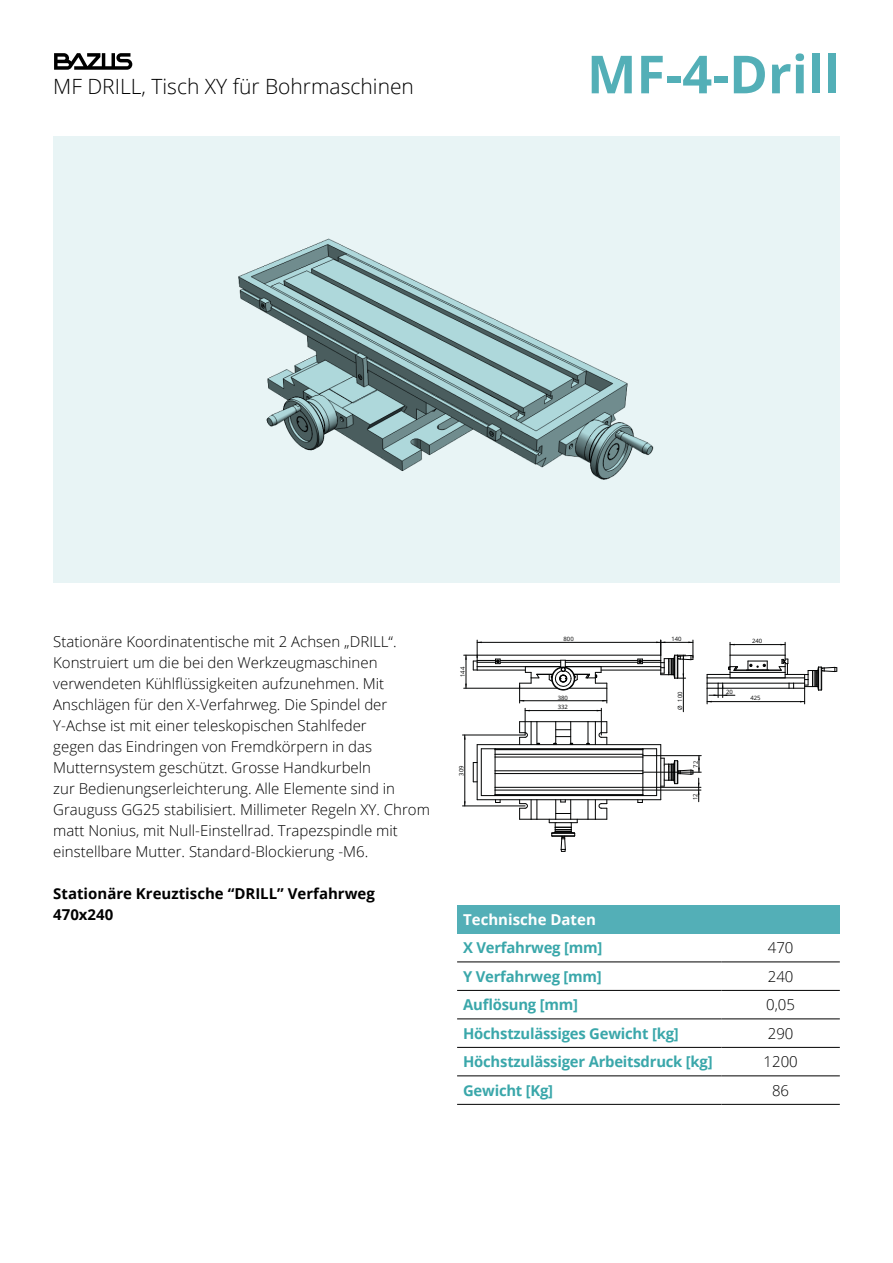
<style>
.page{position:relative;width:893px;height:1263px;background:#fff}
.page>*{position:absolute;margin:0;border:0;box-sizing:border-box;transform-origin:0 0}
.t1{font:700 52.5px "Open Sans";color:#53afb7}
.t2{font:300 21px "Open Sans";color:#000}
.t3{font:300 15px/21px "Open Sans";color:#000}
.t4{font:700 15px "Open Sans";letter-spacing:-.015em;color:#3aa7aa}
.t5{font:700 15px/21px "Open Sans";color:#000}
.t6{font:700 15px "Open Sans";color:#fff}
.t7{font:6px "Open Sans";color:#010202}
</style>
<div class="page">
<svg style="left:54px;top:53px;width:78px;height:17px"></svg>
<img style="left:53px;top:136px;width:787px;height:447px">
<hr style="left:477px;top:670px;width:48px;height:1px;background:#010202">
<hr style="left:601px;top:670px;width:60px;height:1px;background:#010202">
<hr style="left:477px;top:666px;width:84px;height:1px;background:#010202">
<hr style="left:565px;top:666px;width:96px;height:1px;background:#010202">
<hr style="left:477px;top:655px;width:184px;height:1px;background:#010202">
<hr style="left:500px;top:660px;width:61px;height:1px;background:#010202">
<hr style="left:565px;top:660px;width:73px;height:1px;background:#010202">
<hr style="left:500px;top:662px;width:61px;height:1px;background:#010202">
<hr style="left:565px;top:662px;width:73px;height:1px;background:#010202">
<hr style="left:495px;top:748px;width:148px;height:1px;background:#010202">
<hr style="left:660px;top:745px;width:1px;height:55px;background:#010202">
<hr style="left:477px;top:745px;width:1px;height:55px;background:#010202">
<hr style="left:477px;top:744px;width:184px;height:1px;background:#010202">
<hr style="left:477px;top:799px;width:184px;height:1px;background:#010202">
<hr style="left:495px;top:770px;width:148px;height:1px;background:#010202">
<hr style="left:495px;top:773px;width:148px;height:1px;background:#010202">
<hr style="left:495px;top:757px;width:148px;height:1px;background:#010202">
<hr style="left:495px;top:754px;width:148px;height:1px;background:#010202">
<hr style="left:495px;top:787px;width:148px;height:1px;background:#010202">
<hr style="left:495px;top:790px;width:148px;height:1px;background:#010202">
<hr style="left:495px;top:795px;width:148px;height:1px;background:#010202">
<hr style="left:495px;top:749px;width:148px;height:1px;background:#010202">
<hr style="left:495px;top:794px;width:148px;height:1px;background:#010202">
<svg style="left:473px;top:748px;width:28px;height:55px"></svg>
<svg style="left:519px;top:800px;width:89px;height:52px"></svg>
<hr style="left:730px;top:655px;width:55px;height:1px;background:#010202">
<hr style="left:730px;top:672px;width:55px;height:1px;background:#010202">
<hr style="left:734px;top:670px;width:47px;height:1px;background:#010202">
<hr style="left:707px;top:678px;width:98px;height:1px;background:#010202">
<hr style="left:723px;top:683px;width:66px;height:1px;background:#010202">
<hr style="left:723px;top:688px;width:66px;height:1px;background:#010202">
<svg style="left:746px;top:661px;width:23px;height:9px"></svg>
<hr style="left:464px;top:688px;width:56px;height:1px;background:#010202">
<hr style="left:466px;top:655px;width:1px;height:33px;background:#010202">
<svg style="left:464px;top:640px;width:37px;height:31px"></svg>
<hr style="left:477px;top:642px;width:184px;height:1px;background:#010202">
<svg style="left:638px;top:640px;width:56px;height:39px"></svg>
<hr style="left:683px;top:655px;width:1px;height:57px;background:#010202">
<hr style="left:730px;top:644px;width:55px;height:1px;background:#010202">
<svg style="left:707px;top:642px;width:31px;height:62px"></svg>
<svg style="left:778px;top:642px;width:59px;height:62px"></svg>
<hr style="left:707px;top:701px;width:98px;height:1px;background:#010202">
<hr style="left:462px;top:735px;width:63px;height:1px;background:#010202">
<hr style="left:462px;top:806px;width:63px;height:1px;background:#010202">
<hr style="left:464px;top:735px;width:1px;height:71px;background:#010202">
<svg style="left:519px;top:660px;width:89px;height:85px"></svg>
<hr style="left:525px;top:710px;width:76px;height:1px;background:#010202">
<hr style="left:643px;top:755px;width:58px;height:1px;background:#010202">
<hr style="left:643px;top:772px;width:58px;height:1px;background:#010202">
<hr style="left:643px;top:787px;width:58px;height:1px;background:#010202">
<hr style="left:643px;top:790px;width:58px;height:1px;background:#010202">
<svg style="left:638px;top:748px;width:62px;height:55px"></svg>
<div style="left:457px;top:905px;width:383px;height:28px;background:#53afb7"></div>
<hr style="left:457px;top:961px;width:264px;height:1px;background:#000">
<hr style="left:721px;top:961px;width:119px;height:1px;background:#000">
<hr style="left:457px;top:990px;width:264px;height:1px;background:#000">
<hr style="left:721px;top:990px;width:119px;height:1px;background:#000">
<hr style="left:457px;top:1018px;width:264px;height:1px;background:#000">
<hr style="left:721px;top:1018px;width:119px;height:1px;background:#000">
<hr style="left:457px;top:1047px;width:264px;height:1px;background:#000">
<hr style="left:721px;top:1047px;width:119px;height:1px;background:#000">
<hr style="left:457px;top:1075px;width:264px;height:1px;background:#000">
<hr style="left:721px;top:1075px;width:119px;height:1px;background:#000">
<hr style="left:457px;top:1104px;width:264px;height:1px;background:#000">
<hr style="left:721px;top:1104px;width:119px;height:1px;background:#000">
<h2 class="t2" style="left:53px;top:72px;width:362px">MF DRILL, Tisch XY für Bohrmaschinen</h2>
<h1 class="t1" style="left:587px;top:37px;width:254px">MF-4-Drill</h1>
<p class="t3" style="left:53px;top:631px;width:378px">Stationäre Koordinatentische mit 2 Achsen „DRILL“.<br>Konstruiert um die bei den Werkzeugmaschinen verwendeten Kühlflüssigkeiten aufzunehmen. Mit Anschlägen für den X-Verfahrweg. Die Spindel der Y-Achse ist mit einer teleskopischen Stahlfeder<br>gegen das Eindringen von Fremdkörpern in das Mutternsystem geschützt. Grosse Handkurbeln<br>zur Bedienungserleichterung. Alle Elemente sind in Grauguss GG25 stabilisiert. Millimeter Regeln XY. Chrom matt Nonius, mit Null-Einstellrad. Trapezspindle mit einstellbare Mutter. Standard-Blockierung -M6.</p>
<p class="t5" style="left:53px;top:883px;width:323px">Stationäre Kreuztische “DRILL” Verfahrweg<br>470x240</p>
<p class="t7" style="left:459px;top:677px;width:12px;rotate:-90deg">144</p>
<p class="t7" style="left:457px;top:776px;width:12px;rotate:-90deg">309</p>
<p class="t7" style="left:564px;top:635px;width:12px">800</p>
<p class="t7" style="left:671px;top:635px;width:12px">140</p>
<p class="t7" style="left:752px;top:637px;width:12px">240</p>
<p class="t7" style="left:558px;top:693px;width:12px">380</p>
<p class="t7" style="left:558px;top:703px;width:12px">332</p>
<p class="t7" style="left:676px;top:702px;width:12px;rotate:-90deg">100</p>
<p class="t7" style="left:676px;top:710px;width:6px;rotate:-90deg">Ø</p>
<p class="t7" style="left:726px;top:688px;width:8px">20</p>
<p class="t7" style="left:750px;top:694px;width:12px">425</p>
<p class="t7" style="left:691px;top:767px;width:8px;rotate:-90deg">72</p>
<p class="t7" style="left:691px;top:800px;width:8px;rotate:-90deg">12</p>
<p class="t6" style="left:463px;top:909px;width:134px">Technische Daten</p>
<p class="t4" style="left:463px;top:937px;width:141px">X Verfahrweg [mm]</p>
<p class="t3" style="left:768px;top:937px;width:27px">470</p>
<p class="t4" style="left:463px;top:966px;width:140px">Y Verfahrweg [mm]</p>
<p class="t3" style="left:768px;top:965px;width:27px">240</p>
<p class="t4" style="left:463px;top:994px;width:116px">Auflösung [mm]</p>
<p class="t3" style="left:766px;top:994px;width:30px">0,05</p>
<p class="t4" style="left:463px;top:1023px;width:217px">Höchstzulässiges Gewicht [kg]</p>
<p class="t3" style="left:768px;top:1022px;width:27px">290</p>
<p class="t4" style="left:463px;top:1051px;width:251px">Höchstzulässiger Arbeitsdruck [kg]</p>
<p class="t3" style="left:763px;top:1051px;width:36px">1200</p>
<p class="t4" style="left:463px;top:1080px;width:92px">Gewicht [Kg]</p>
<p class="t3" style="left:772px;top:1079px;width:19px">86</p>
</div>
